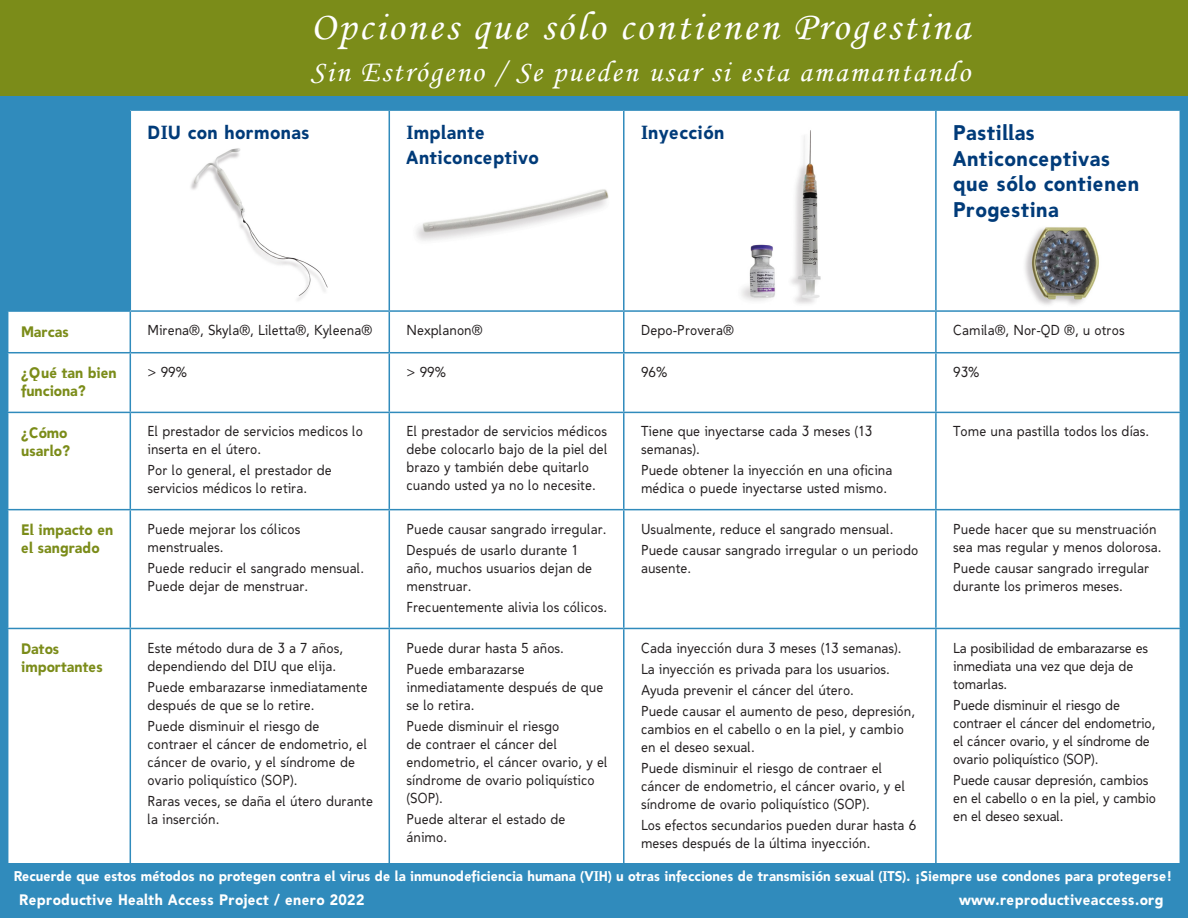
<style>
.page{position:relative;width:1188px;height:918px;background:#308bbc}
.page>*{position:absolute;margin:0;border:0;box-sizing:border-box;transform-origin:0 0}
.t1{font:40.5px "Monotype Corsiva";letter-spacing:.07em;color:#fff}
.t2{font:30px "Monotype Corsiva";letter-spacing:.07em;color:#fff}
.t3{font:700 21px/25.5px "Bawdy";letter-spacing:.025em;color:#013b79}
.t4{font:700 18.75px/25.5px "Bawdy";letter-spacing:.025em;color:#013b79}
.method{font:700 15px/18px "Bawdy";color:#7b8c19}
.body{font:700 15px "Bawdy";letter-spacing:.02em;color:#fff}
.body-2{font:14.25px/18px "Bawdy";color:#231f20}
.method-2{font:700 13.95px "Bawdy";color:#fff}
</style>
<div class="page">
<div style="left:130px;top:110px;width:259px;height:201px;background:#fff"></div>
<div style="left:390px;top:111px;width:790px;height:199px;background:#fff"></div>
<div style="left:8px;top:312px;width:1172px;height:551px;background:#fff"></div>
<hr style="left:130px;top:109px;width:259px;height:2px;background:#308bbc">
<hr style="left:130px;top:111px;width:1px;height:199px;background:#308bbc">
<hr style="left:623px;top:111px;width:2px;height:199px;background:#308bbc">
<hr style="left:935px;top:111px;width:2px;height:199px;background:#308bbc">
<hr style="left:130px;top:310px;width:259px;height:2px;background:#308bbc">
<hr style="left:130px;top:312px;width:1px;height:40px;background:#308bbc">
<hr style="left:389px;top:312px;width:1px;height:40px;background:#308bbc">
<hr style="left:623px;top:312px;width:2px;height:40px;background:#308bbc">
<hr style="left:935px;top:312px;width:2px;height:40px;background:#308bbc">
<hr style="left:7px;top:352px;width:123px;height:1px;background:#308bbc">
<hr style="left:130px;top:352px;width:259px;height:1px;background:#308bbc">
<hr style="left:130px;top:353px;width:1px;height:59px;background:#308bbc">
<hr style="left:389px;top:352px;width:235px;height:1px;background:#308bbc">
<hr style="left:389px;top:353px;width:1px;height:59px;background:#308bbc">
<hr style="left:624px;top:352px;width:312px;height:1px;background:#308bbc">
<hr style="left:623px;top:353px;width:2px;height:59px;background:#308bbc">
<hr style="left:936px;top:352px;width:245px;height:1px;background:#308bbc">
<hr style="left:935px;top:353px;width:2px;height:59px;background:#308bbc">
<hr style="left:7px;top:412px;width:123px;height:1px;background:#308bbc">
<hr style="left:130px;top:412px;width:259px;height:1px;background:#308bbc">
<hr style="left:130px;top:413px;width:1px;height:96px;background:#308bbc">
<hr style="left:389px;top:412px;width:235px;height:1px;background:#308bbc">
<hr style="left:389px;top:413px;width:1px;height:96px;background:#308bbc">
<hr style="left:624px;top:412px;width:312px;height:1px;background:#308bbc">
<hr style="left:623px;top:413px;width:2px;height:96px;background:#308bbc">
<hr style="left:936px;top:412px;width:245px;height:1px;background:#308bbc">
<hr style="left:935px;top:413px;width:2px;height:96px;background:#308bbc">
<hr style="left:7px;top:509px;width:123px;height:1px;background:#308bbc">
<hr style="left:130px;top:509px;width:259px;height:1px;background:#308bbc">
<hr style="left:130px;top:510px;width:1px;height:118px;background:#308bbc">
<hr style="left:389px;top:509px;width:235px;height:1px;background:#308bbc">
<hr style="left:389px;top:510px;width:1px;height:118px;background:#308bbc">
<hr style="left:624px;top:509px;width:312px;height:1px;background:#308bbc">
<hr style="left:623px;top:510px;width:2px;height:118px;background:#308bbc">
<hr style="left:936px;top:509px;width:245px;height:1px;background:#308bbc">
<hr style="left:935px;top:510px;width:2px;height:118px;background:#308bbc">
<hr style="left:7px;top:628px;width:123px;height:1px;background:#308bbc">
<hr style="left:130px;top:628px;width:259px;height:1px;background:#308bbc">
<hr style="left:130px;top:629px;width:1px;height:239px;background:#308bbc">
<hr style="left:389px;top:628px;width:235px;height:1px;background:#308bbc">
<hr style="left:389px;top:629px;width:1px;height:239px;background:#308bbc">
<hr style="left:624px;top:628px;width:312px;height:1px;background:#308bbc">
<hr style="left:623px;top:629px;width:2px;height:239px;background:#308bbc">
<hr style="left:936px;top:628px;width:245px;height:1px;background:#308bbc">
<hr style="left:935px;top:629px;width:2px;height:239px;background:#308bbc">
<img style="left:191px;top:148px;width:137px;height:153px">
<img style="left:405px;top:184px;width:208px;height:65px">
<img style="left:737px;top:125px;width:90px;height:183px">
<img style="left:1020px;top:224px;width:82px;height:84px">
<div style="left:0;top:0;width:1188px;height:96px;background:#7b8c19"></div>
<p class="t1" style="left:311px;top:2px;width:660px">Opciones que sólo contienen Progestina</p>
<p class="t2" style="left:311px;top:53px;width:661px">Sin Estrógeno / Se pueden usar si esta amamantando</p>
<p class="t4" style="left:148px;top:119px;width:164px">DIU con hormonas</p>
<p class="t4" style="left:407px;top:119px;width:134px">Implante<br>Anticonceptivo</p>
<p class="t4" style="left:641px;top:119px;width:85px">Inyección</p>
<p class="t3" style="left:953px;top:120px;width:188px">Pastillas<br>Anticonceptivas que sólo contienen<br>Progestina</p>
<p class="method" style="left:21px;top:322px;width:49px">Marcas</p>
<p class="body-2" style="left:148px;top:321px;width:226px">Mirena®, Skyla®, Liletta®, Kyleena®</p>
<p class="body-2" style="left:407px;top:321px;width:78px">Nexplanon®</p>
<p class="body-2" style="left:641px;top:321px;width:94px">Depo-Provera®</p>
<p class="body-2" style="left:953px;top:321px;width:173px">Camila®, Nor-QD ®, u otros</p>
<p class="method" style="left:21px;top:364px;width:97px">¿Qué tan bien funciona?</p>
<p class="body-2" style="left:148px;top:363px;width:41px">&gt; 99%</p>
<p class="body-2" style="left:407px;top:363px;width:41px">&gt; 99%</p>
<p class="body-2" style="left:641px;top:363px;width:28px">96%</p>
<p class="body-2" style="left:953px;top:363px;width:28px">93%</p>
<p class="method" style="left:21px;top:424px;width:50px">¿Cómo usarlo?</p>
<p class="body-2" style="left:148px;top:423px;width:217px">El prestador de servicios medicos lo inserta en el útero.</p>
<p class="body-2" style="left:148px;top:462px;width:186px">Por lo general, el prestador de servicios médicos lo retira.</p>
<p class="body-2" style="left:407px;top:423px;width:202px">El prestador de servicios médicos debe colocarlo bajo de la piel del brazo y también debe quitarlo cuando usted ya no lo necesite.</p>
<p class="body-2" style="left:641px;top:423px;width:233px">Tiene que inyectarse cada 3 meses (13 semanas).</p>
<p class="body-2" style="left:953px;top:423px;width:198px">Tome una pastilla todos los días.</p>
<p class="body-2" style="left:641px;top:462px;width:253px">Puede obtener la inyección en una oficina médica o puede inyectarse usted mismo.</p>
<p class="method" style="left:21px;top:521px;width:94px">El impacto en el sangrado</p>
<p class="body-2" style="left:148px;top:520px;width:154px">Puede mejorar los cólicos menstruales.</p>
<p class="body-2" style="left:148px;top:559px;width:218px">Puede reducir el sangrado mensual.<br>Puede dejar de menstruar.</p>
<p class="method" style="left:21px;top:640px;width:83px">Datos importantes</p>
<p class="body-2" style="left:148px;top:639px;width:197px">Este método dura de 3 a 7 años, dependiendo del DIU que elija.</p>
<p class="body-2" style="left:148px;top:678px;width:222px">Puede embarazarse inmediatamente después de que se lo retire.</p>
<p class="body-2" style="left:148px;top:717px;width:221px">Puede disminuir el riesgo de contraer el cáncer de endometrio, el cáncer de ovario, y el síndrome de ovario poliquístico (SOP).</p>
<p class="body-2" style="left:148px;top:792px;width:227px">Raras veces, se daña el útero durante la inserción.</p>
<p class="body-2" style="left:407px;top:520px;width:202px">Puede causar sangrado irregular.</p>
<p class="body-2" style="left:407px;top:541px;width:187px">Después de usarlo durante 1 año, muchos usuarios dejan de menstruar.</p>
<p class="body-2" style="left:407px;top:598px;width:202px">Frecuentemente alivia los cólicos.</p>
<p class="body-2" style="left:407px;top:639px;width:159px">Puede durar hasta 5 años.</p>
<p class="body-2" style="left:407px;top:660px;width:198px">Puede embarazarse inmediatamente después de que se lo retira.</p>
<p class="body-2" style="left:407px;top:717px;width:202px">Puede disminuir el riesgo<br>de contraer el cáncer del endometrio, el cáncer ovario, y el síndrome de ovario poliquístico (SOP).</p>
<p class="body-2" style="left:407px;top:810px;width:161px">Puede alterar el estado de ánimo.</p>
<p class="body-2" style="left:641px;top:520px;width:254px">Usualmente, reduce el sangrado mensual.</p>
<p class="body-2" style="left:641px;top:541px;width:279px">Puede causar sangrado irregular o un periodo ausente.</p>
<p class="body-2" style="left:641px;top:639px;width:262px">Cada inyección dura 3 meses (13 semanas).</p>
<p class="body-2" style="left:641px;top:660px;width:250px">La inyección es privada para los usuarios.</p>
<p class="body-2" style="left:641px;top:681px;width:215px">Ayuda prevenir el cáncer del útero.</p>
<p class="body-2" style="left:641px;top:702px;width:276px">Puede causar el aumento de peso, depresión, cambios en el cabello o en la piel, y cambio en el deseo sexual.</p>
<p class="body-2" style="left:641px;top:759px;width:266px">Puede disminuir el riesgo de contraer el cáncer de endometrio, el cáncer ovario, y el síndrome de ovario poliquístico (SOP).</p>
<p class="body-2" style="left:641px;top:816px;width:277px">Los efectos secundarios pueden durar hasta 6 meses después de la última inyección.</p>
<p class="body-2" style="left:953px;top:520px;width:210px">Puede hacer que su menstruación sea mas regular y menos dolorosa.</p>
<p class="body-2" style="left:953px;top:559px;width:198px">Puede causar sangrado irregular durante los primeros meses.</p>
<p class="body-2" style="left:953px;top:639px;width:197px">La posibilidad de embarazarse es inmediata una vez que deja de tomarlas.</p>
<p class="body-2" style="left:953px;top:696px;width:204px">Puede disminuir el riesgo de contraer el cáncer del endometrio, el cáncer ovario, y el síndrome de ovario poliquístico (SOP).</p>
<p class="body-2" style="left:953px;top:771px;width:204px">Puede causar depresión, cambios en el cabello o en la piel, y cambio en el deseo sexual.</p>
<p class="method-2" style="left:14px;top:867px;width:1160px">Recuerde que estos métodos no protegen contra el virus de la inmunodeficiencia humana (VIH) u otras infecciones de transmisión sexual (ITS). ¡Siempre use condones para protegerse!</p>
<p class="body" style="left:19px;top:891px;width:347px">Reproductive Health Access Project / enero 2022</p>
<p class="body" style="left:959px;top:891px;width:206px">www.reproductiveaccess.org</p>
</div>
